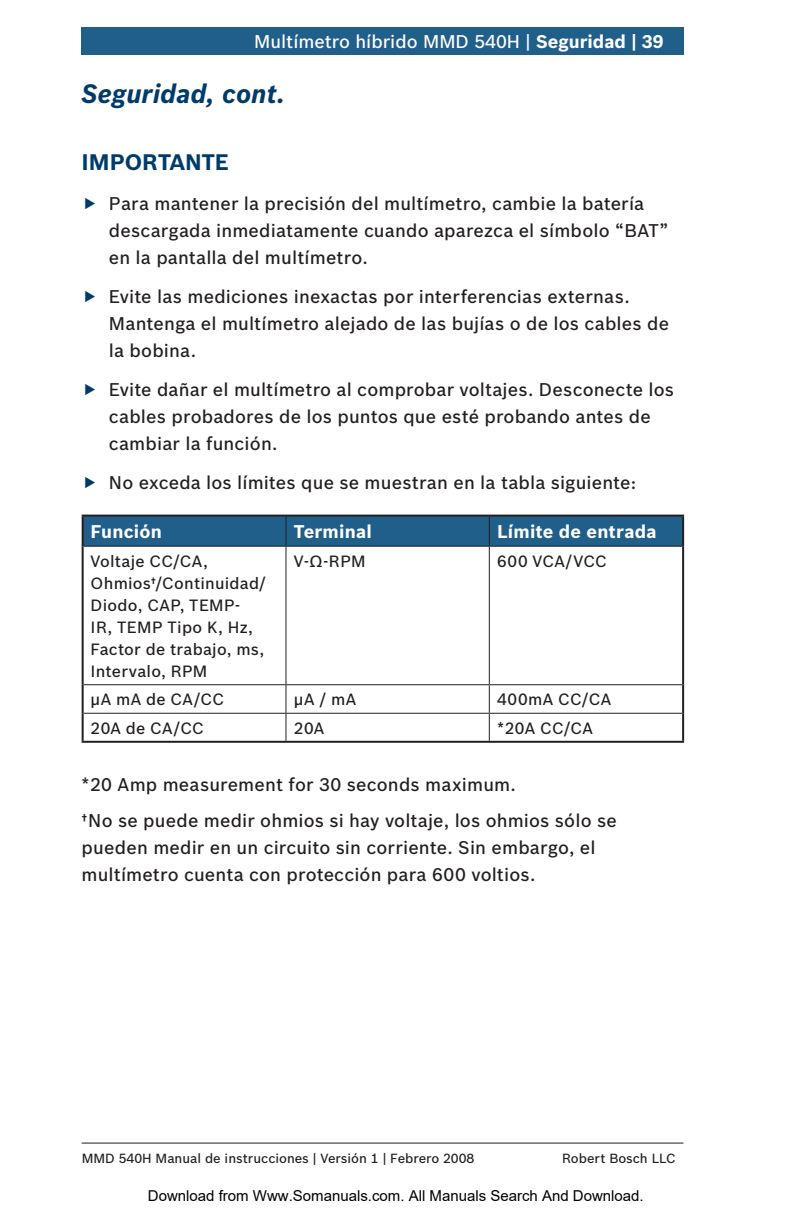
<style>
.page{position:relative;width:792px;height:1224px;background:#fff}
.page>*{position:absolute;margin:0;border:0;box-sizing:border-box;transform-origin:0 0}
.t1{font:italic 700 26px "Bosch Sans";color:#003b6a}
.t2{font:700 22px "Bosch Sans";color:#003b6a}
.t3{font:500 18px/27.2px "Bosch Sans";letter-spacing:.01em;color:#231f20}
.t4{font:500 18px "Bosch Sans";color:#fff}
.t5{font:700 18px "Bosch Sans";letter-spacing:.015em;color:#fff}
.t6{font:500 16px/22px "Bosch Sans";letter-spacing:.02em;color:#231f20}
.t7{font:15px "Arial";color:#000}
.t8{font:500 13px "Bosch Sans";color:#231f20}
.s1{font-weight:700}
</style>
<div class="page">
<div style="left:81px;top:27px;width:603px;height:27px;background:#215f8b"></div>
<hr style="left:82px;top:1143px;width:601px;height:1px;background:#231f20">
<hr style="left:82px;top:515px;width:204px;height:2px;background:#231f20">
<hr style="left:82px;top:517px;width:2px;height:29px;background:#231f20">
<hr style="left:286px;top:515px;width:398px;height:2px;background:#231f20">
<hr style="left:682px;top:517px;width:2px;height:29px;background:#231f20">
<hr style="left:82px;top:546px;width:2px;height:139px;background:#231f20">
<hr style="left:682px;top:546px;width:2px;height:139px;background:#231f20">
<hr style="left:82px;top:685px;width:2px;height:28px;background:#231f20">
<hr style="left:682px;top:685px;width:2px;height:28px;background:#231f20">
<hr style="left:82px;top:713px;width:2px;height:28px;background:#231f20">
<hr style="left:682px;top:713px;width:2px;height:28px;background:#231f20">
<hr style="left:82px;top:741px;width:602px;height:2px;background:#231f20">
<svg style="left:83px;top:516px;width:600px;height:30px;background:#215c87"></svg>
<hr style="left:84px;top:546px;width:405px;height:1px;background:#231f20">
<hr style="left:285px;top:547px;width:1px;height:137px;background:#231f20">
<hr style="left:489px;top:546px;width:193px;height:1px;background:#231f20">
<hr style="left:489px;top:547px;width:1px;height:137px;background:#231f20">
<hr style="left:84px;top:684px;width:405px;height:1px;background:#231f20">
<hr style="left:489px;top:684px;width:193px;height:1px;background:#231f20">
<hr style="left:84px;top:713px;width:405px;height:1px;background:#231f20">
<svg style="left:285px;top:685px;width:1px;height:56px"></svg>
<hr style="left:489px;top:713px;width:193px;height:1px;background:#231f20">
<svg style="left:489px;top:685px;width:1px;height:56px"></svg>
<p class="t4" style="left:254px;top:33px;width:411px">Multímetro híbrido MMD 540H | <span class="s1">Seguridad | 39</span></p>
<h1 class="t1" style="left:82px;top:82px;width:205px">Seguridad, cont.</h1>
<p class="t2" style="left:82px;top:152px;width:149px">IMPORTANTE</p>
<p class="t3" style="left:109px;top:191px;width:561px">Para mantener la precisión del multímetro, cambie la batería descargada inmediatamente cuando aparezca el símbolo “BAT” en la pantalla del multímetro.</p>
<p class="t3" style="left:109px;top:284px;width:562px">Evite las mediciones inexactas por interferencias externas.<br>Mantenga el multímetro alejado de las bujías o de los cables de la bobina.</p>
<p class="t3" style="left:109px;top:377px;width:567px">Evite dañar el multímetro al comprobar voltajes. Desconecte los cables probadores de los puntos que esté probando antes de cambiar la función.</p>
<p class="t3" style="left:109px;top:470px;width:529px">No exceda los límites que se muestran en la tabla siguiente:</p>
<p class="t5" style="left:91px;top:524px;width:73px">Función</p>
<p class="t5" style="left:294px;top:524px;width:79px">Terminal</p>
<p class="t5" style="left:497px;top:524px;width:161px">Límite de entrada</p>
<p class="t6" style="left:91px;top:551px;width:177px">Voltaje CC/CA,<br>Ohmios†/Continuidad/<br>Diodo, CAP, TEMP-<br>IR, TEMP Tipo K, Hz,<br>Factor de trabajo, ms,<br>Intervalo, RPM</p>
<p class="t6" style="left:294px;top:551px;width:73px">V-Ω-RPM</p>
<p class="t6" style="left:497px;top:551px;width:111px">600 VCA/VCC</p>
<p class="t6" style="left:91px;top:689px;width:135px">μA mA de CA/CC</p>
<p class="t6" style="left:294px;top:689px;width:64px">μA / mA</p>
<p class="t6" style="left:497px;top:689px;width:115px">400mA CC/CA</p>
<p class="t6" style="left:91px;top:718px;width:115px">20A de CA/CC</p>
<p class="t6" style="left:294px;top:718px;width:32px">20A</p>
<p class="t6" style="left:497px;top:718px;width:97px">*20A CC/CA</p>
<p class="t3" style="left:82px;top:767px;width:537px;line-height:36.2px">*20 Amp measurement for 30 seconds maximum.<br>†No se puede medir ohmios si hay voltaje, los ohmios sólo se</p>
<p class="t3" style="left:82px;top:835px;width:515px">pueden medir en un circuito sin corriente. Sin embargo, el multímetro cuenta con protección para 600 voltios.</p>
<p class="t8" style="left:82px;top:1152px;width:394px">MMD 540H Manual de instrucciones | Versión 1 | Febrero 2008</p>
<p class="t8" style="left:562px;top:1152px;width:115px">Robert Bosch LLC</p>
<p class="t7" style="left:148px;top:1187px;width:497px">Download from Www.Somanuals.com. All Manuals Search And Download.</p>
</div>
